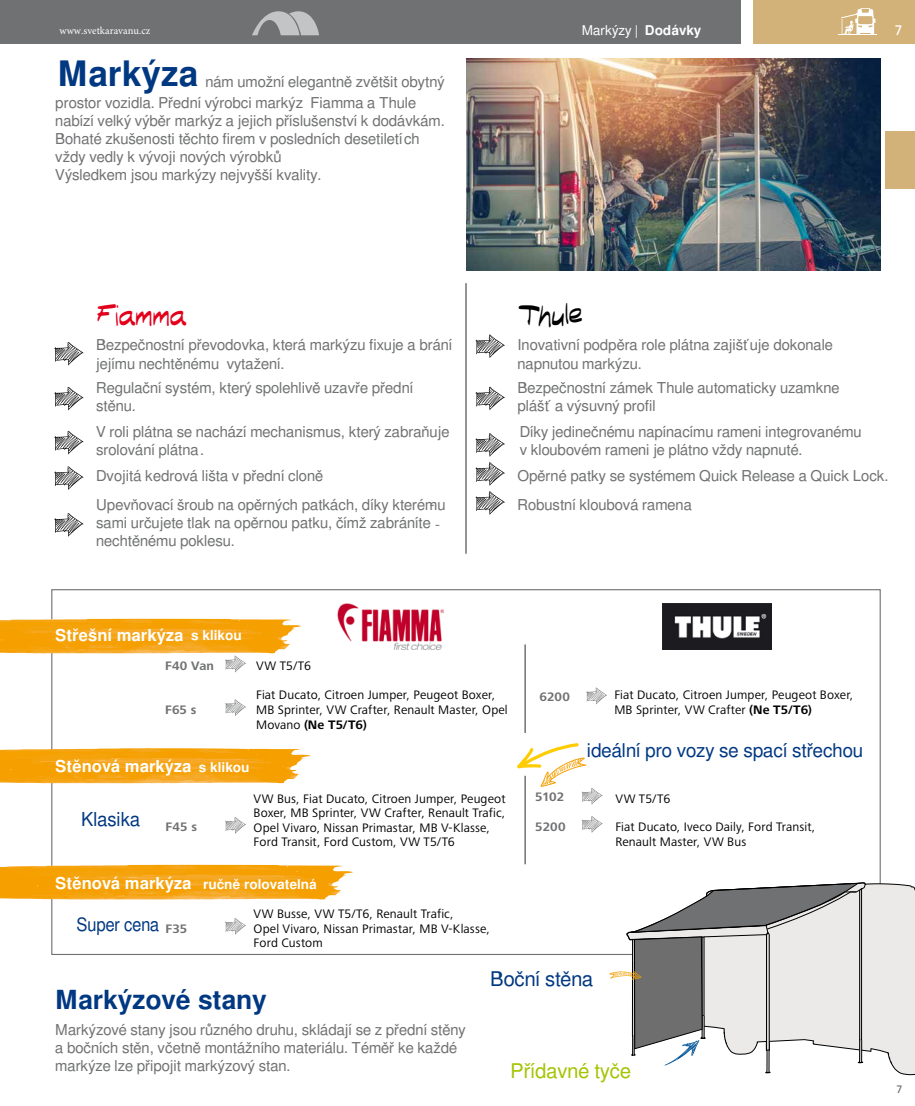
<style>
.page{position:relative;width:915px;height:1106px;background:#fff}
.page>*{position:absolute;margin:0;border:0;box-sizing:border-box;transform-origin:0 0}
.t1{font:700 35.1px "Free Sans";letter-spacing:.005em;color:#003882}
.t2{font:35.1px "Billy Milly";letter-spacing:.015em;color:#e2001a}
.t3{font:35.1px "Billy Milly";letter-spacing:.02em;color:#000}
.t4{font:700 26.25px "Free Sans";color:#003882}
.t5{font:20.25px "Free Sans";letter-spacing:.005em;color:#a4c400}
.t6{font:20.25px "Free Sans";color:#003882}
.t7{font:19.2px "Free Sans";letter-spacing:.005em;color:#003882;scale:.96 1}
.t8{font:18.9px "Free Sans";letter-spacing:.005em;color:#003882}
.t9{font:18.6px "Free Sans";letter-spacing:.005em;color:#003882;scale:.89 1}
.t10{font:700 16.5px "Free Sans";letter-spacing:.005em;color:#fff}
.t11{font:15px/18px "Free Sans";letter-spacing:.005em;color:#707172}
.t12{font:15px "Frutiger Next Pro";color:#707172}
.t13{font:700 13.5px "Free Sans";letter-spacing:.005em;color:#fff}
.t14{font:13.5px "Free Sans";letter-spacing:.005em;color:#fff}
.t15{font:300 13.5px "Frutiger";color:#fff}
.t16{font:12.75px/14.5px "Frutiger Next Pro";letter-spacing:.01em;color:#000}
.t17{font:700 12.75px "Frutiger Next Pro";letter-spacing:.005em;color:#707172}
.t18{font:10.5px "Minion Pro";color:#fff}
.t19{font:300 10.5px "Frutiger";color:#707172}
.s1{font-weight:700}
.s2{font-size:13.5px}
.s3{font-size:16.5px}
</style>
<div class="page">
<div style="left:885px;top:131px;width:29px;height:58px;background:#d3b27a"></div>
<svg style="left:753px;top:0;width:161px;height:44px"></svg>
<img style="left:0;top:618px;width:292px;height:35px">
<img style="left:0;top:748px;width:299px;height:35px">
<img style="left:0;top:864px;width:341px;height:35px">
<svg style="left:664px;top:882px;width:250px;height:193px"></svg>
<img style="left:466px;top:58px;width:414px;height:212px">
<hr style="left:465px;top:283px;width:1px;height:270px;background:#707172">
<hr style="left:524px;top:644px;width:1px;height:89px;background:#707172">
<hr style="left:524px;top:775px;width:1px;height:89px;background:#707172">
<svg style="left:54px;top:342px;width:29px;height:23px"></svg>
<svg style="left:475px;top:334px;width:29px;height:24px"></svg>
<svg style="left:54px;top:387px;width:29px;height:23px"></svg>
<svg style="left:475px;top:387px;width:29px;height:23px"></svg>
<svg style="left:54px;top:431px;width:29px;height:23px"></svg>
<svg style="left:475px;top:433px;width:29px;height:23px"></svg>
<svg style="left:54px;top:466px;width:29px;height:24px"></svg>
<svg style="left:54px;top:513px;width:29px;height:23px"></svg>
<svg style="left:225px;top:655px;width:21px;height:17px"></svg>
<svg style="left:225px;top:817px;width:21px;height:16px"></svg>
<svg style="left:225px;top:918px;width:21px;height:16px"></svg>
<svg style="left:586px;top:687px;width:20px;height:17px"></svg>
<svg style="left:225px;top:699px;width:21px;height:17px"></svg>
<svg style="left:475px;top:491px;width:29px;height:23px"></svg>
<svg style="left:475px;top:462px;width:29px;height:23px"></svg>
<svg style="left:609px;top:882px;width:257px;height:183px"></svg>
<svg style="left:517px;top:743px;width:85px;height:61px"></svg>
<img style="left:337px;top:603px;width:106px;height:46px">
<img style="left:662px;top:603px;width:109px;height:46px">
<svg style="left:581px;top:816px;width:21px;height:16px"></svg>
<div style="left:0;top:0;width:740px;height:44px;background:#707172"></div>
<p class="t14" style="left:581px;top:23px;width:121px">Markýzy | <span class="s1">Dodávky</span></p>
<p class="t18" style="left:60px;top:24px;width:92px">www.svetkaravanu.cz</p>
<p class="t15" style="left:894px;top:23px;width:9px">7</p>
<h1 class="t1" style="left:58px;top:54px;width:142px">Markýza</h1>
<p class="t11" style="left:55px;top:72px;width:390px;line-height:21px;text-indent:150px">nám umožní elegantně zvětšit obytný prostor vozidla. Přední výrobci markýz Fiamma a Thule</p>
<p class="t11" style="left:55px;top:112px;width:390px">nabízí velký výběr markýz a jejich příslušenství k dodávkám.<br>Bohaté zkušenosti těchto firem v posledních desetiletích vždy vedly k vývoji nových výrobků<br>Výsledkem jsou markýzy nejvyšší kvality.</p>
<h1 class="t2" style="left:97px;top:296px;width:91px">Fiamma</h1>
<p class="t11" style="left:96px;top:335px;width:357px;line-height:19.5px">Bezpečnostní převodovka, která markýzu fixuje a brání jejímu nechtěnému vytažení.</p>
<p class="t11" style="left:96px;top:379px;width:318px">Regulační systém, který spolehlivě uzavře přední stěnu.</p>
<p class="t11" style="left:96px;top:423px;width:354px">V roli plátna se nachází mechanismus, který zabraňuje srolování plátna.</p>
<p class="t11" style="left:96px;top:461px;width:350px;line-height:29.1px">Dvojitá kedrová lišta v přední cloně<br>Upevňovací šroub na opěrných patkách, díky kterému</p>
<p class="t11" style="left:96px;top:514px;width:336px">sami určujete tlak na opěrnou patku, čímž zabráníte nechtěnému poklesu.</p>
<p class="t12" style="left:429px;top:496px;width:6px">-</p>
<p class="t12" style="left:435px;top:516px;width:6px">-</p>
<h1 class="t3" style="left:518px;top:296px;width:65px">Thule</h1>
<p class="t11" style="left:517px;top:335px;width:317px;line-height:19.5px">Inovativní podpěra role plátna zajišťuje dokonale napnutou markýzu.</p>
<p class="t11" style="left:517px;top:379px;width:323px">Bezpečnostní zámek Thule automaticky uzamkne plášť a výsuvný profil</p>
<p class="t11" style="left:519px;top:423px;width:343px">Díky jedinečnému napínacímu rameni integrovanému v kloubovém rameni je plátno vždy napnuté.</p>
<p class="t11" style="left:517px;top:461px;width:372px;line-height:29.1px">Opěrné patky se systémem Quick Release a Quick Lock.<br>Robustní kloubová ramena</p>
<p class="t10" style="left:55px;top:626px;width:188px">Střešní markýza <span class="s2">s klikou</span></p>
<p class="t17" style="left:165px;top:658px;width:50px">F40 Van</p>
<p class="t17" style="left:165px;top:702px;width:33px">F65 s</p>
<p class="t16" style="left:256px;top:658px;width:56px">VW T5/T6</p>
<p class="t16" style="left:256px;top:688px;width:253px">Fiat Ducato, Citroen Jumper, Peugeot Boxer,<br>MB Sprinter, VW Crafter, Renault Master, Opel<br>Movano <span class="s1">(Ne T5/T6)</span></p>
<p class="t10" style="left:55px;top:757px;width:196px">Stěnová markýza <span class="s2">s klikou</span></p>
<p class="t7" style="left:81px;top:808px;width:63px">Klasika</p>
<p class="t17" style="left:165px;top:819px;width:33px">F45 s</p>
<p class="t16" style="left:253px;top:791px;width:253px">VW Bus, Fiat Ducato, Citroen Jumper, Peugeot Boxer, MB Sprinter, VW Crafter, Renault Trafic, Opel Vivaro, Nissan Primastar, MB V-Klasse, Ford Transit, Ford Custom, VW T5/T6</p>
<p class="t13" style="left:55px;top:876px;width:263px"><span class="s3">Stěnová markýza</span> ručně rolovatelná</p>
<p class="t9" style="left:77px;top:914px;width:94px">Super cena</p>
<p class="t17" style="left:165px;top:921px;width:23px">F35</p>
<p class="t16" style="left:253px;top:906px;width:238px">VW Busse, VW T5/T6, Renault Trafic,<br>Opel Vivaro, Nissan Primastar, MB V-Klasse,<br>Ford Custom</p>
<p class="t17" style="left:539px;top:689px;width:32px">6200</p>
<p class="t16" style="left:614px;top:688px;width:240px">Fiat Ducato, Citroen Jumper, Peugeot Boxer,<br>MB Sprinter, VW Crafter <span class="s1">(Ne T5/T6)</span></p>
<p class="t17" style="left:535px;top:790px;width:30px">5102</p>
<p class="t17" style="left:535px;top:819px;width:32px">5200</p>
<p class="t8" style="left:586px;top:740px;width:277px">ideální pro vozy se spací střechou</p>
<p class="t16" style="left:615px;top:791px;width:56px">VW T5/T6</p>
<p class="t16" style="left:615px;top:819px;width:201px">Fiat Ducato, Iveco Daily, Ford Transit,<br>Renault Master, VW Bus</p>
<h2 class="t4" style="left:55px;top:985px;width:213px">Markýzové stany</h2>
<p class="t11" style="left:55px;top:1020px;width:411px">Markýzové stany jsou různého druhu, skládají se z přední stěny a bočních stěn, včetně montážního materiálu. Téměř ke každé markýze lze připojit markýzový stan.</p>
<h3 class="t6" style="left:490px;top:968px;width:104px">Boční stěna</h3>
<h3 class="t5" style="left:510px;top:1060px;width:122px">Přídavné tyče</h3>
<p class="t19" style="left:896px;top:1083px;width:7px">7</p>
</div>
